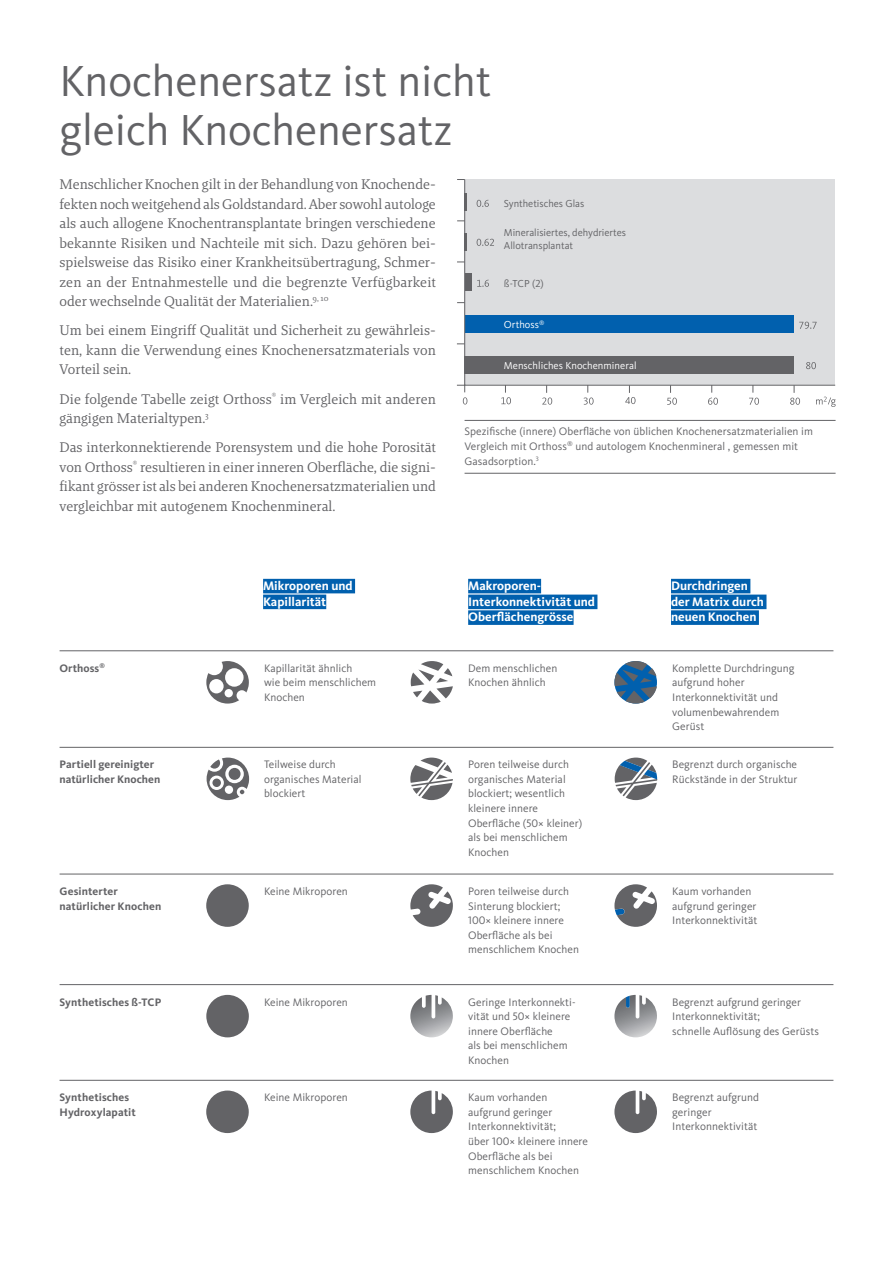
<style>
.page{position:relative;width:893px;height:1263px;background:#fff}
.page>*{position:absolute;margin:0;border:0;box-sizing:border-box;transform-origin:0 0}
.t1{font:45px/48.8px "Kievit Pro";color:#636366}
.t2{font:14.25px/19.5px "Brando";color:#636366;text-align:justify}
.t3{font:700 12.75px/15.8px "Kievit Pro";color:#fff}
.t4{font:11.25px/14.7px "Kievit Pro";letter-spacing:.005em;color:#636366}
.t5{font:700 11.25px/14.7px "Kievit OT";letter-spacing:.01em;color:#636366}
.t6{font:700 11.25px/14.7px "Kievit Pro";letter-spacing:.005em;color:#636366}
.t7{font:10.5px/13px "Kievit OT";color:#636366}
.t8{font:10.5px "Kievit OT";letter-spacing:.005em;color:#fff}
</style>
<div class="page">
<svg style="left:410px;top:1090px;width:43px;height:43px"></svg>
<svg style="left:614px;top:1090px;width:43px;height:43px"></svg>
<svg style="left:614px;top:995px;width:43px;height:42px"></svg>
<svg style="left:410px;top:995px;width:43px;height:42px"></svg>
<svg style="left:614px;top:884px;width:43px;height:43px"></svg>
<svg style="left:410px;top:884px;width:43px;height:43px"></svg>
<svg style="left:206px;top:884px;width:43px;height:43px"></svg>
<svg style="left:614px;top:661px;width:43px;height:42px"></svg>
<svg style="left:206px;top:661px;width:43px;height:42px"></svg>
<svg style="left:206px;top:995px;width:43px;height:42px"></svg>
<svg style="left:206px;top:1090px;width:43px;height:43px"></svg>
<svg style="left:411px;top:661px;width:42px;height:42px"></svg>
<svg style="left:410px;top:757px;width:43px;height:43px"></svg>
<svg style="left:207px;top:757px;width:42px;height:43px"></svg>
<svg style="left:615px;top:757px;width:42px;height:43px"></svg>
<hr style="left:60px;top:650px;width:773px;height:1px;background:#636366">
<hr style="left:60px;top:747px;width:773px;height:1px;background:#636366">
<hr style="left:60px;top:874px;width:773px;height:1px;background:#636366">
<hr style="left:60px;top:984px;width:773px;height:1px;background:#636366">
<hr style="left:60px;top:1080px;width:773px;height:1px;background:#636366">
<div style="left:263px;top:579px;width:92px;height:14px;background:#0160ae"></div>
<div style="left:263px;top:595px;width:63px;height:14px;background:#0160ae"></div>
<div style="left:468px;top:579px;width:73px;height:14px;background:#0160ae"></div>
<div style="left:468px;top:595px;width:129px;height:14px;background:#0160ae"></div>
<div style="left:468px;top:610px;width:106px;height:15px;background:#0160ae"></div>
<div style="left:671px;top:579px;width:79px;height:14px;background:#0160ae"></div>
<div style="left:671px;top:595px;width:95px;height:14px;background:#0160ae"></div>
<div style="left:671px;top:610px;width:88px;height:15px;background:#0160ae"></div>
<svg style="left:464px;top:179px;width:372px;height:207px;background:#c0c8d0"></svg>
<svg style="left:501px;top:385px;width:10px;height:19px"></svg>
<svg style="left:457px;top:385px;width:10px;height:19px"></svg>
<svg style="left:542px;top:385px;width:10px;height:20px"></svg>
<svg style="left:584px;top:385px;width:10px;height:20px"></svg>
<svg style="left:625px;top:385px;width:10px;height:19px"></svg>
<svg style="left:667px;top:385px;width:10px;height:20px"></svg>
<svg style="left:708px;top:385px;width:10px;height:20px"></svg>
<svg style="left:749px;top:385px;width:10px;height:20px"></svg>
<svg style="left:790px;top:385px;width:10px;height:20px"></svg>
<svg style="left:816px;top:397px;width:20px;height:10px"></svg>
<svg style="left:477px;top:200px;width:12px;height:7px"></svg>
<svg style="left:477px;top:239px;width:17px;height:7px"></svg>
<svg style="left:477px;top:280px;width:12px;height:7px"></svg>
<svg style="left:799px;top:322px;width:18px;height:7px"></svg>
<svg style="left:806px;top:362px;width:10px;height:7px"></svg>
<hr style="left:465px;top:420px;width:371px;height:1px;background:#636366">
<hr style="left:465px;top:473px;width:371px;height:1px;background:#636366">
<h1 class="t1" style="left:60px;top:57px;width:433px">Knochenersatz ist nicht gleich Knochenersatz</h1>
<p class="t2" style="left:60px;top:174px;width:378px">Menschlicher Knochen gilt in der Behandlung von Knochende&shy;fekten noch weitgehend als Goldstandard. Aber sowohl autologe als auch allogene Knochentransplantate bringen verschiedene bekannte Risiken und Nachteile mit sich. Dazu gehören bei&shy;spielsweise das Risiko einer Krankheitsübertragung, Schmer&shy;zen an der Entnahmestelle und die begrenzte Verfügbarkeit oder wechselnde Qualität der Materialien.<sup>9,</sup> <sup>10</sup></p>
<p class="t2" style="left:60px;top:320px;width:378px">Um bei einem Eingriff Qualität und Sicherheit zu gewährleis&shy;ten, kann die Verwendung eines Knochenersatzmaterials von Vorteil sein.</p>
<p class="t2" style="left:60px;top:389px;width:378px">Die folgende Tabelle zeigt Orthoss<sup>®</sup> im Vergleich mit anderen gängigen Materialtypen.<sup>3</sup></p>
<p class="t2" style="left:60px;top:437px;width:378px">Das interkonnektierende Porensystem und die hohe Porosität von Orthoss<sup>®</sup> resultieren in einer inneren Oberfläche, die signi&shy;fikant grösser ist als bei anderen Knochenersatzmaterialien und vergleichbar mit autogenem Knochenmineral.</p>
<p class="t7" style="left:504px;top:196px;width:82px">Synthetisches Glas</p>
<p class="t7" style="left:504px;top:225px;width:124px">Mineralisiertes, dehydriertes<br>Allotransplantat</p>
<p class="t7" style="left:504px;top:277px;width:41px">ß-TCP (2)</p>
<p class="t8" style="left:504px;top:318px;width:42px">Orthoss<sup>®</sup></p>
<p class="t8" style="left:504px;top:359px;width:134px">Menschliches Knochenmineral</p>
<p class="t4" style="left:465px;top:424px;width:350px">Spezifische (innere) Oberfläche von üblichen Knochenersatzmaterialien im<br>Vergleich mit Orthoss<sup>®</sup> und autologem Knochenmineral , gemessen mit<br>Gasadsorption.<sup>3</sup></p>
<p class="t3" style="left:263px;top:578px;width:91px">Mikroporen und<br>Kapillarität</p>
<p class="t3" style="left:468px;top:578px;width:128px">Makroporen-<br>Interkonnektivität und<br>Oberflächengrösse</p>
<p class="t3" style="left:671px;top:578px;width:95px">Durchdringen der Matrix durch neuen Knochen</p>
<p class="t6" style="left:60px;top:660px;width:47px">Orthoss<sup>®</sup></p>
<p class="t6" style="left:60px;top:757px;width:102px">Partiell gereinigter natürlicher Knochen</p>
<p class="t5" style="left:60px;top:884px;width:103px">Gesinterter natürlicher Knochen</p>
<p class="t4" style="left:264px;top:660px;width:114px">Kapillarität ähnlich<br>wie beim menschlichem<br>Knochen</p>
<p class="t4" style="left:468px;top:660px;width:91px">Dem menschlichen<br>Knochen ähnlich</p>
<p class="t4" style="left:264px;top:757px;width:99px">Teilweise durch organisches Material blockiert</p>
<p class="t4" style="left:264px;top:884px;width:85px">Keine Mikroporen</p>
<p class="t4" style="left:468px;top:757px;width:116px">Poren teilweise durch organisches Material blockiert; wesentlich kleinere innere<br>Oberfläche (50× kleiner) als bei menschlichem<br>Knochen</p>
<p class="t4" style="left:468px;top:884px;width:112px">Poren teilweise durch<br>Sinterung blockiert;<br>100× kleinere innere<br>Oberfläche als bei menschlichem Knochen</p>
<p class="t4" style="left:672px;top:660px;width:124px">Komplette Durchdringung aufgrund hoher<br>Interkonnektivität und volumenbewahrendem<br>Gerüst</p>
<p class="t4" style="left:672px;top:757px;width:127px">Begrenzt durch organische<br>Rückstände in der Struktur</p>
<p class="t4" style="left:672px;top:884px;width:87px">Kaum vorhanden aufgrund geringer<br>Interkonnektivität</p>
<p class="t5" style="left:60px;top:994px;width:103px">Synthetisches ß-TCP</p>
<p class="t5" style="left:60px;top:1090px;width:78px">Synthetisches<br>Hydroxylapatit</p>
<p class="t4" style="left:264px;top:994px;width:85px">Keine Mikroporen</p>
<p class="t4" style="left:264px;top:1090px;width:85px">Keine Mikroporen</p>
<p class="t4" style="left:468px;top:994px;width:109px">Geringe Interkonnekti&shy;vität und 50× kleinere innere Oberfläche<br>als bei menschlichem<br>Knochen</p>
<p class="t4" style="left:468px;top:1090px;width:121px">Kaum vorhanden aufgrund geringer<br>Interkonnektivität;<br>über 100× kleinere innere<br>Oberfläche als bei menschlichem Knochen</p>
<p class="t4" style="left:672px;top:994px;width:148px">Begrenzt aufgrund geringer<br>Interkonnektivität;<br>schnelle Auflösung des Gerüsts</p>
<p class="t4" style="left:672px;top:1090px;width:88px">Begrenzt aufgrund geringer<br>Interkonnektivität</p>
</div>
